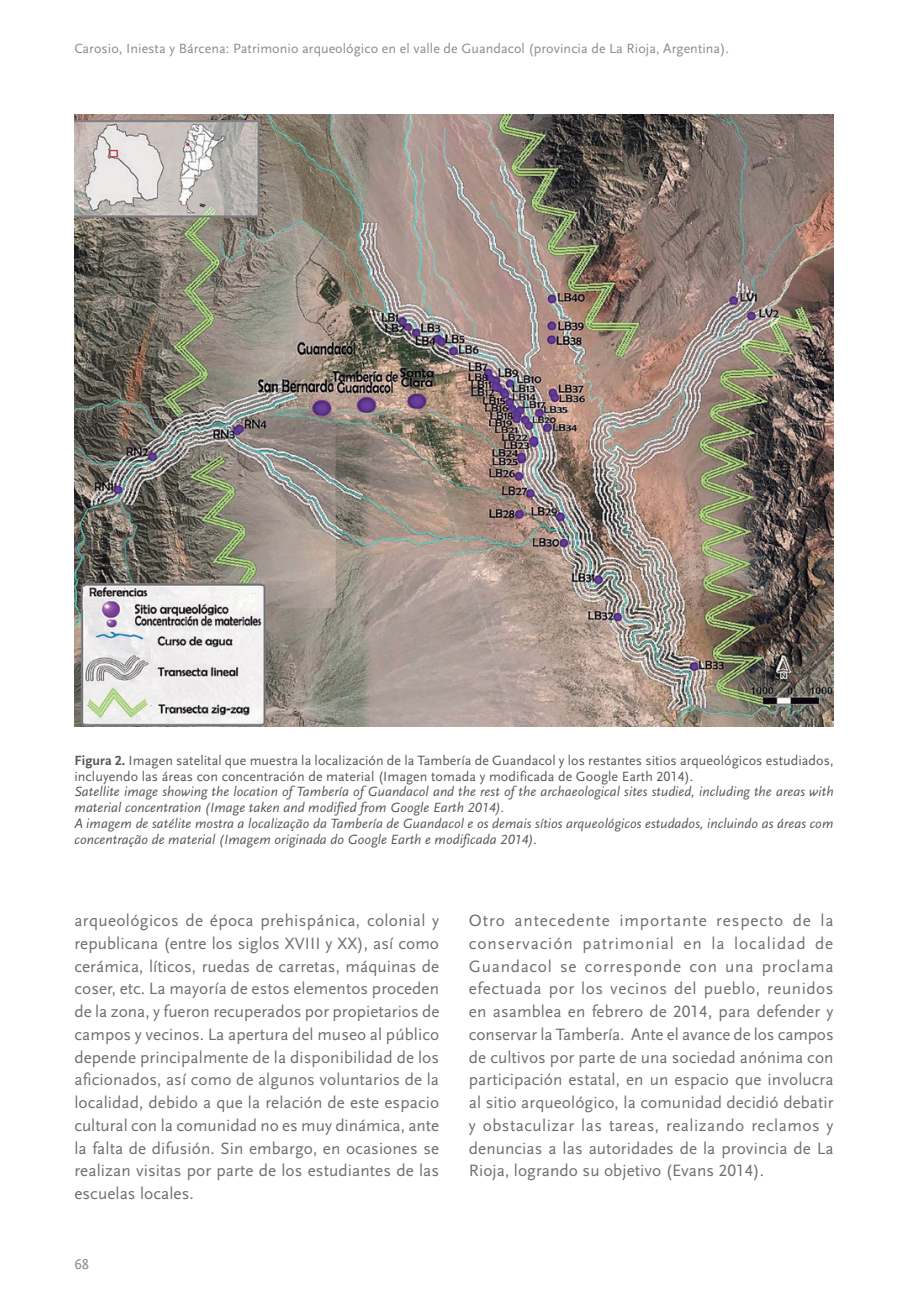
<style>
.page{position:relative;width:918px;height:1315px;background:#fff}
.page>*{position:absolute;margin:0;border:0;box-sizing:border-box;transform-origin:0 0}
.t1{font:17.15px/22.8px "Scala Sans Regular LF";letter-spacing:.005em;color:#6d6f71;text-align:justify}
.t2{font:14.88px "Scala Sans Regular LF";color:#8a8c8e}
.t3{font:14px/15.8px "Scala Sans Regular LF Italic";letter-spacing:.005em;color:#58595b}
.t4{font:14px/15.8px "Scala Sans Regular LF";letter-spacing:.005em;color:#58595b}
.t5{font:14px "Scala Sans Regular LF";letter-spacing:.005em;color:#8a8c8e}
.s1{font-family:"Scala Sans Bold LF"}
</style>
<div class="page">
<img style="left:74px;top:114px;width:759px;height:613px">
<p class="t5" style="left:74px;top:41px;width:656px">Carosio, Iniesta y Bárcena: Patrimonio arqueológico en el valle de Guandacol (provincia de La Rioja, Argentina).</p>
<p class="t4" style="left:74px;top:752px;width:760px"><span class="s1">Figura 2.</span> Imagen satelital que muestra la localización de la Tambería de Guandacol y los restantes sitios arqueológicos estudiados, incluyendo las áreas con concentración de material (Imagen tomada y modificada de Google Earth 2014).</p>
<p class="t3" style="left:74px;top:784px;width:760px">Satellite image showing the location of Tambería of Guandacol and the rest of the archaeological sites studied, including the areas with material concentration (Image taken and modified from Google Earth 2014).<br>A imagem de satélite mostra a localização da Tambería de Guandacol e os demais sítios arqueológicos estudados, incluindo as áreas com concentração de material (Imagem originada do Google Earth e modificada 2014).</p>
<p class="t1" style="left:74px;top:909px;width:366px">arqueológicos de época prehispánica, colonial y republicana (entre los siglos XVIII y XX), así como cerámica, líticos, ruedas de carretas, máquinas de coser, etc. La mayoría de estos elementos proceden de la zona, y fueron recuperados por propietarios de campos y vecinos. La apertura del museo al público depende principalmente de la disponibilidad de los aficionados, así como de algunos voluntarios de la localidad, debido a que la relación de este espacio cultural con la comunidad no es muy dinámica, ante la falta de difusión. Sin embargo, en ocasiones se realizan visitas por parte de los estudiantes de las escuelas locales.</p>
<p class="t2" style="left:74px;top:1255px;width:16px">68</p>
<p class="t1" style="left:469px;top:909px;width:366px">Otro antecedente importante respecto de la conservación patrimonial en la localidad de Guandacol se corresponde con una proclama efectuada por los vecinos del pueblo, reunidos en asamblea en febrero de 2014, para defender y conservar la Tambería. Ante el avance de los campos de cultivos por parte de una sociedad anónima con participación estatal, en un espacio que involucra al sitio arqueológico, la comunidad decidió debatir y obstaculizar las tareas, realizando reclamos y denuncias a las autoridades de la provincia de La Rioja, logrando su objetivo (Evans 2014).</p>
</div>
